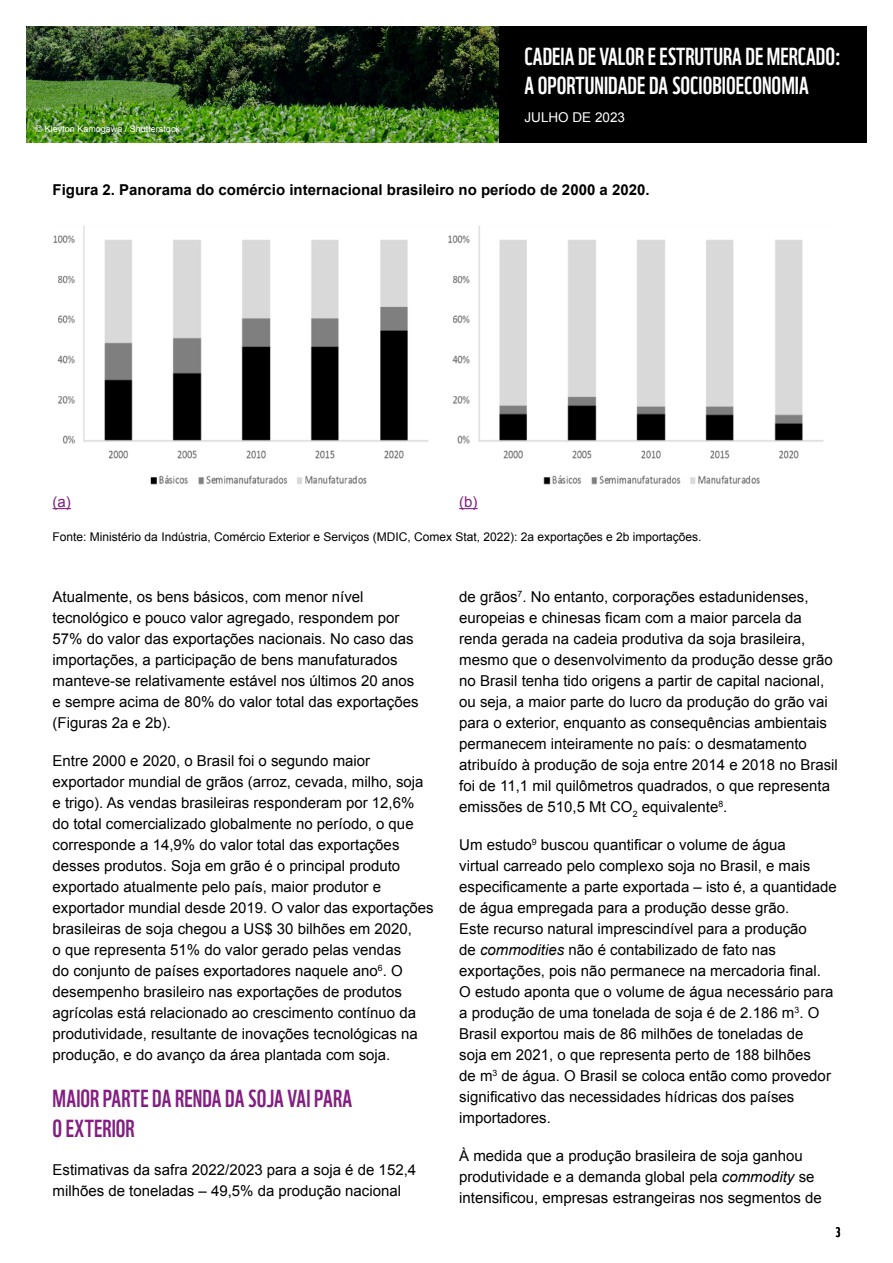
<style>
.page{position:relative;width:893px;height:1263px;background:#fff}
.page>*{position:absolute;margin:0;border:0;box-sizing:border-box;transform-origin:0 0}
.t1{font:24px/28.8px "WWF";color:#fff}
.t2{font:24px/30px "WWF";letter-spacing:.005em;color:#831f82}
.t3{font:15px/21px "Arial";color:#000}
.t4{font:700 15px "Arial";color:#000}
.t5{font:15px "Arial";color:#831f82}
.t6{font:13.5px "Arial";color:#fff}
.t7{font:13.5px "WWF";color:#000}
.t8{font:12px "Arial";color:#000}
.t9{font:9px "Arial";color:#fff}
.s1{font-style:italic}
</style>
<div class="page">
<img style="left:26px;top:26px;width:473px;height:116px">
<div style="left:499px;top:26px;width:368px;height:116px;background:#000"></div>
<img style="left:53px;top:225px;width:771px;height:260px">
<svg style="left:53px;top:508px;width:18px;height:1px"></svg>
<svg style="left:459px;top:508px;width:19px;height:1px"></svg>
<p class="t9" style="left:36px;top:123px;width:146px">© Kleyton Kamogawa / Shutterstock</p>
<h1 class="t1" style="left:525px;top:40px;width:318px">CADEIA DE VALOR E ESTRUTURA DE MERCADO:<br>A OPORTUNIDADE DA SOCIOBIOECONOMIA</h1>
<p class="t6" style="left:525px;top:109px;width:102px">JULHO DE 2023</p>
<p class="t4" style="left:53px;top:180px;width:598px">Figura 2. Panorama do comércio internacional brasileiro no período de 2000 a 2020.</p>
<p class="t5" style="left:53px;top:492px;width:20px">(a)</p>
<p class="t5" style="left:459px;top:492px;width:20px">(b)</p>
<p class="t8" style="left:53px;top:529px;width:650px">Fonte: Ministério da Indústria, Comércio Exterior e Serviços (MDIC, Comex Stat, 2022): 2a exportações e 2b importações.</p>
<p class="t3" style="left:53px;top:586px;width:367px">Atualmente, os bens básicos, com menor nível tecnológico e pouco valor agregado, respondem por 57% do valor das exportações nacionais. No caso das importações, a participação de bens manufaturados manteve-se relativamente estável nos últimos 20 anos e sempre acima de 80% do valor total das exportações (Figuras 2a e 2b).</p>
<p class="t3" style="left:53px;top:750px;width:383px">Entre 2000 e 2020, o Brasil foi o segundo maior exportador mundial de grãos (arroz, cevada, milho, soja e trigo). As vendas brasileiras responderam por 12,6% do total comercializado globalmente no período, o que corresponde a 14,9% do valor total das exportações desses produtos. Soja em grão é o principal produto exportado atualmente pelo país, maior produtor e exportador mundial desde 2019. O valor das exportações brasileiras de soja chegou a US$ 30 bilhões em 2020,<br>o que representa 51% do valor gerado pelas vendas<br>do conjunto de países exportadores naquele ano<sup>6</sup>. O desempenho brasileiro nas exportações de produtos agrícolas está relacionado ao crescimento contínuo da produtividade, resultante de inovações tecnológicas na produção, e do avanço da área plantada com soja.</p>
<h1 class="t2" style="left:53px;top:1081px;width:301px">MAIOR PARTE DA RENDA DA SOJA VAI PARA<br>O EXTERIOR</h1>
<p class="t3" style="left:53px;top:1159px;width:365px">Estimativas da safra 2022/2023 para a soja é de 152,4 milhões de toneladas – 49,5% da produção nacional</p>
<p class="t3" style="left:459px;top:586px;width:380px">de grãos<sup>7</sup>. No entanto, corporações estadunidenses, europeias e chinesas ficam com a maior parcela da renda gerada na cadeia produtiva da soja brasileira, mesmo que o desenvolvimento da produção desse grão no Brasil tenha tido origens a partir de capital nacional, ou seja, a maior parte do lucro da produção do grão vai para o exterior, enquanto as consequências ambientais permanecem inteiramente no país: o desmatamento atribuído à produção de soja entre 2014 e 2018 no Brasil foi de 11,1 mil quilômetros quadrados, o que representa emissões de 510,5 Mt CO<sub>2</sub> equivalente<sup>8</sup>.</p>
<p class="t3" style="left:459px;top:834px;width:379px">Um estudo<sup>9</sup> buscou quantificar o volume de água<br>virtual carreado pelo complexo soja no Brasil, e mais especificamente a parte exportada – isto é, a quantidade de água empregada para a produção desse grão.<br>Este recurso natural imprescindível para a produção<br>de <span class="s1">commodities</span> não é contabilizado de fato nas exportações, pois não permanece na mercadoria final.<br>O estudo aponta que o volume de água necessário para a produção de uma tonelada de soja é de 2.186 m<sup>3</sup>. O Brasil exportou mais de 86 milhões de toneladas de<br>soja em 2021, o que representa perto de 188 bilhões<br>de m<sup>3</sup> de água. O Brasil se coloca então como provedor significativo das necessidades hídricas dos países importadores.</p>
<p class="t3" style="left:459px;top:1145px;width:364px">À medida que a produção brasileira de soja ganhou produtividade e a demanda global pela <span class="s1">commodity</span> se intensificou, empresas estrangeiras nos segmentos de</p>
<p class="t7" style="left:835px;top:1221px;width:6px">3</p>
</div>
